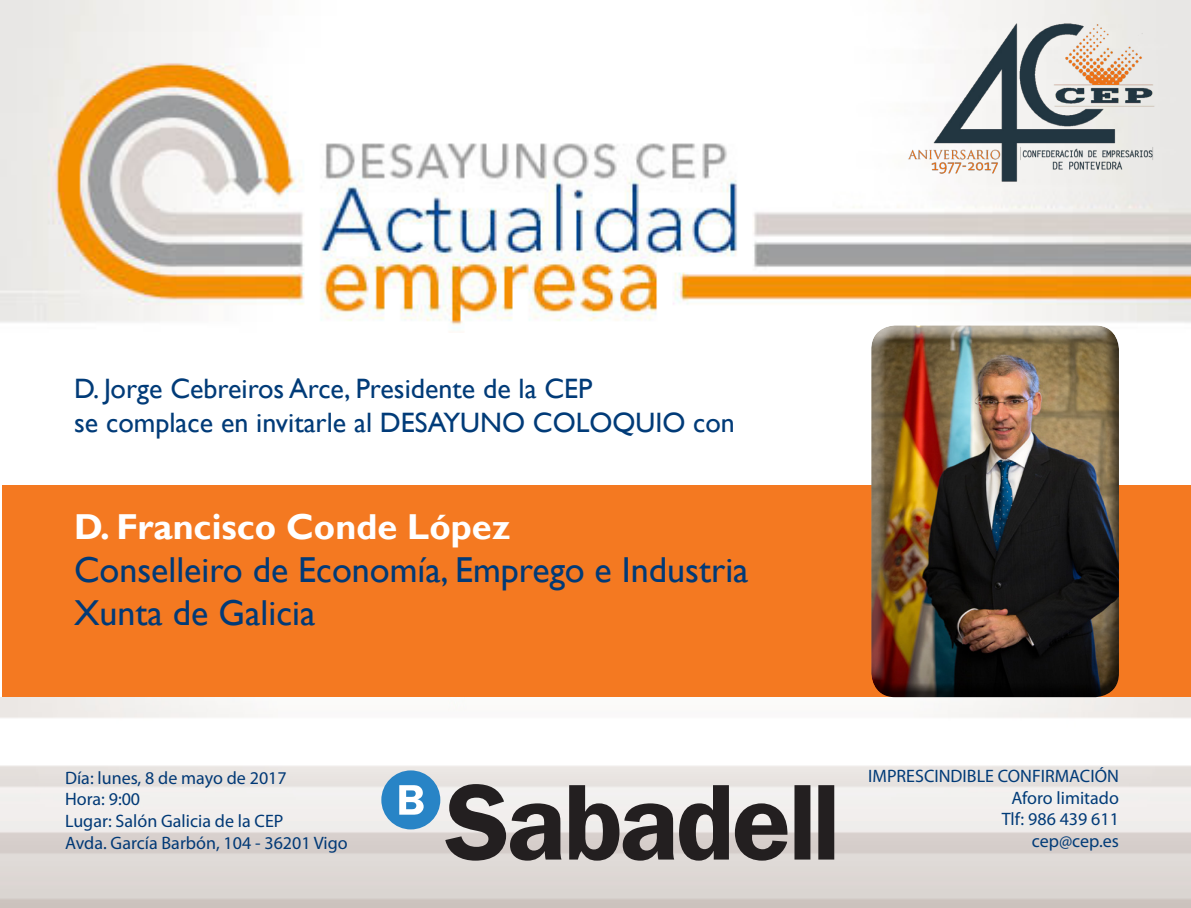
<style>
.page{position:relative;width:1191px;height:908px;background:#fff}
.page>*{position:absolute;margin:0;border:0;box-sizing:border-box;transform-origin:0 0}
.t1{font:36px "Gill Sans";color:#013a77}
.t2{font:700 36px "Gill Sans";color:#fff}
.t3{font:28px "Gill Sans";color:#013b78}
.t4{font:18px "Myriad Pro";color:#013976}
.t5{font:18px "Myriad Pro";color:#013b78}
</style>
<div class="page">
<img style="left:0;top:0;width:1190px;height:329px">
<img style="left:890px;top:0;width:285px;height:202px">
<div style="left:2px;top:485px;width:1189px;height:212px;background:#f47921"></div>
<img style="left:0;top:697px;width:1191px;height:210px">
<div style="left:381px;top:770px;width:59px;height:59px;background:#2884c6;border-radius:50%"></div>
<svg style="left:399px;top:785px;width:24px;height:29px"></svg>
<svg style="left:445px;top:783px;width:389px;height:77px"></svg>
<div style="left:869px;top:330px;width:252px;height:370px;background:#231f20;opacity:.75"></div>
<p class="t3" style="left:74px;top:372px;width:520px">D. Jorge Cebreiros Arce, Presidente de la CEP</p>
<p class="t3" style="left:74px;top:406px;width:662px">se complace en invitarle al DESAYUNO COLOQUIO con</p>
<p class="t2" style="left:74px;top:504px;width:438px">D. Francisco Conde López</p>
<p class="t1" style="left:74px;top:548px;width:676px">Conselleiro de Economía, Emprego e Industria</p>
<p class="t1" style="left:74px;top:592px;width:243px">Xunta de Galicia</p>
<p class="t4" style="left:65px;top:766px;width:223px">Día: lunes, 8 de mayo de 2017</p>
<p class="t4" style="left:65px;top:787px;width:77px">Hora: 9:00</p>
<p class="t4" style="left:65px;top:809px;width:220px">Lugar: Salón Galicia de la CEP</p>
<p class="t4" style="left:65px;top:831px;width:284px">Avda. García Barbón, 104 - 36201 Vigo</p>
<p class="t5" style="left:868px;top:764px;width:252px">IMPRESCINDIBLE CONFIRMACIÓN</p>
<p class="t5" style="left:1011px;top:786px;width:109px">Aforo limitado</p>
<p class="t5" style="left:1001px;top:807px;width:119px">Tlf: 986 439 611</p>
<p class="t5" style="left:1031px;top:829px;width:89px">cep@cep.es</p>
</div>
